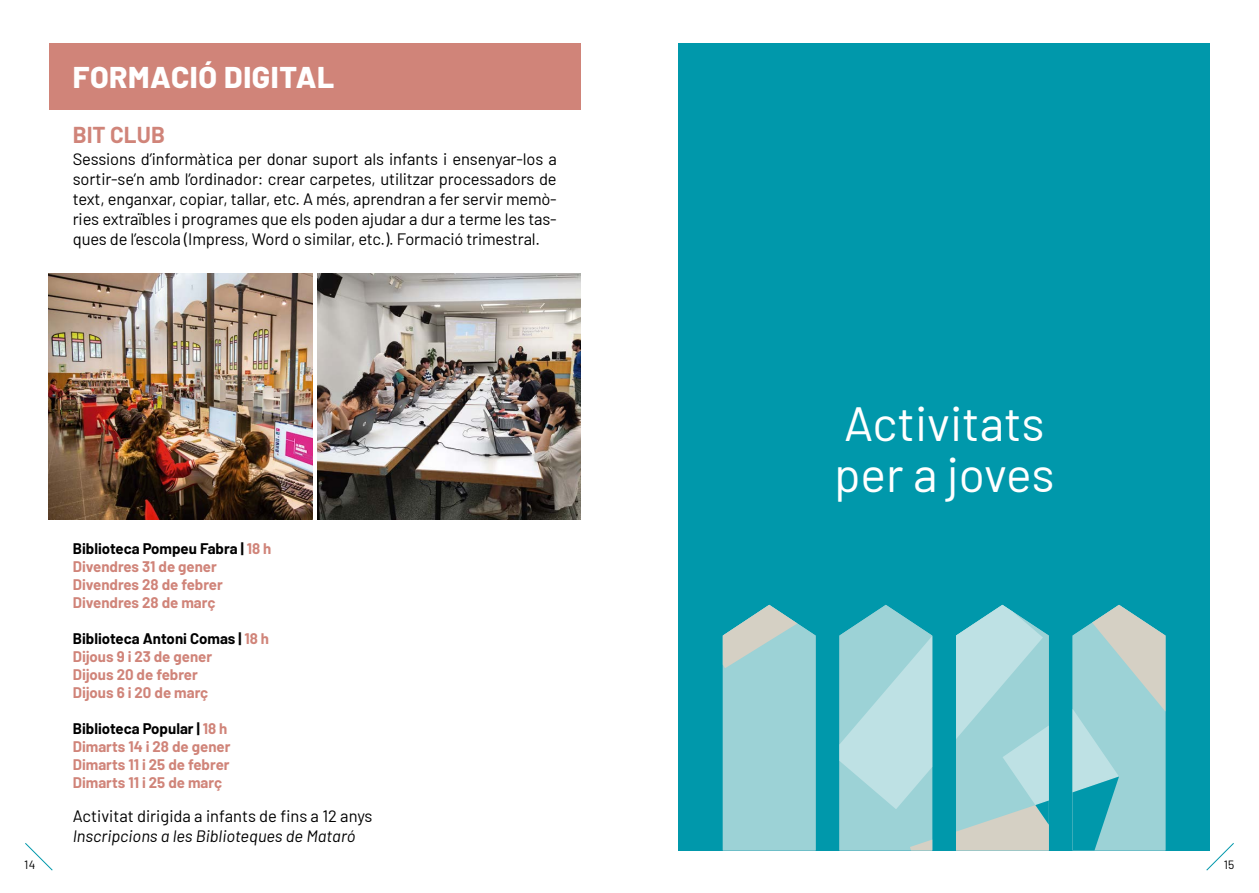
<style>
.page{position:relative;width:1259px;height:893px;background:#fff}
.page>*{position:absolute;margin:0;border:0;box-sizing:border-box;transform-origin:0 0}
.t1{font:48px/51px "Barlow";color:#fff}
.t2{font:800 30px "Barlow";letter-spacing:.02em;color:#fff}
.t3{font:700 22.5px "Barlow";color:#d08479}
.t4{font:16.5px/19.8px "Barlow";letter-spacing:-.01em;color:#000;text-align:justify}
.t5{font:italic 16.5px "Barlow";color:#000}
.t6{font:700 15px/18px "Barlow";color:#d08479}
.t7{font:12px "Barlow";color:#000}
.s1{color:#000}
</style>
<div class="page">
<svg style="left:25px;top:843px;width:28px;height:28px"></svg>
<svg style="left:1205px;top:843px;width:29px;height:28px"></svg>
<div style="left:49px;top:43px;width:531px;height:66px;background:#d08479"></div>
<img style="left:49px;top:273px;width:263px;height:246px">
<img style="left:317px;top:273px;width:263px;height:246px">
<div style="left:678px;top:43px;width:532px;height:807px;background:#0098ab"></div>
<svg style="left:723px;top:605px;width:92px;height:245px;background:#97ced1"></svg>
<svg style="left:839px;top:605px;width:93px;height:245px;background:#9fd4d8"></svg>
<svg style="left:956px;top:605px;width:92px;height:245px;background:#a5d3d5"></svg>
<svg style="left:1072px;top:605px;width:93px;height:245px;background:#8fc9cd"></svg>
<h2 class="t2" style="left:73px;top:55px;width:263px">FORMACIÓ DIGITAL</h2>
<h3 class="t3" style="left:73px;top:118px;width:94px">BIT CLUB</h3>
<p class="t4" style="left:73px;top:148px;width:485px">Sessions d’informàtica per donar suport als infants i ensenyar-los a sortir-se’n amb l’ordinador: crear carpetes, utilitzar processadors de text, enganxar, copiar, tallar, etc. A més, aprendran a fer servir memò&shy;ries extraïbles i programes que els poden ajudar a dur a terme les tas&shy;ques de l’escola (Impress, Word o similar, etc.). Formació trimestral.</p>
<p class="t6" style="left:73px;top:538px;width:200px"><span class="s1">Biblioteca Pompeu Fabra |</span> 18 h<br>Divendres 31 de gener<br>Divendres 28 de febrer<br>Divendres 28 de març</p>
<p class="t6" style="left:73px;top:628px;width:198px"><span class="s1">Biblioteca Antoni Comas |</span> 18 h<br>Dijous 9 i 23 de gener<br>Dijous 20 de febrer<br>Dijous 6 i 20 de març</p>
<p class="t6" style="left:73px;top:718px;width:159px"><span class="s1">Biblioteca Popular |</span> 18 h<br>Dimarts 14 i 28 de gener<br>Dimarts 11 i 25 de febrer<br>Dimarts 11 i 25 de març</p>
<p class="t4" style="left:73px;top:805px;width:301px">Activitat dirigida a infants de fins a 12 anys</p>
<p class="t5" style="left:73px;top:824px;width:284px">Inscripcions a les Biblioteques de Mataró</p>
<h1 class="t1" style="left:834px;top:395px;width:222px">Activitats per a joves</h1>
<p class="t7" style="left:24px;top:856px;width:13px">14</p>
<p class="t7" style="left:1223px;top:856px;width:12px">15</p>
</div>
